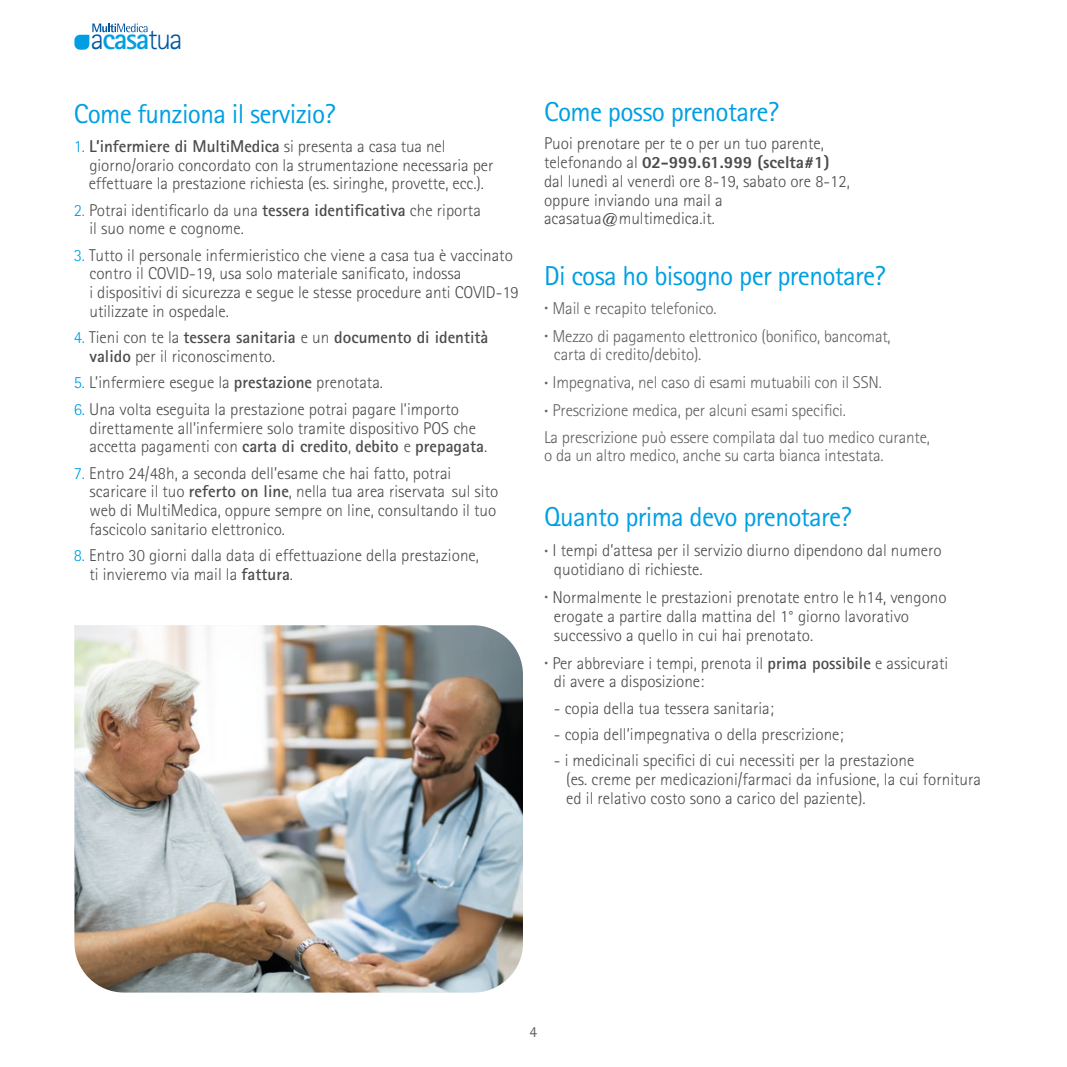
<style>
.page{position:relative;width:1067px;height:1067px;background:#fff}
.page>*{position:absolute;margin:0;border:0;box-sizing:border-box;transform-origin:0 0}
.t1{font:300 29.93px "Rotis Sans Serif Std";color:#0055a3}
.t2{font:27.3px "Rotis Sans Serif Std";letter-spacing:-.025em;color:#009fe3}
.t3{font:300 17.15px/18.7px "Rotis Sans Serif Std";color:#4b4b4a}
.t4{font:300 17.15px/28px "Rotis Sans Serif Std";letter-spacing:-.01em;color:#60605f}
.t5{font:700 17.15px/18.7px "Rotis Sans Serif Std";color:#4b4b4a}
.t6{font:15.4px "Rotis Sans Serif Std";color:#60605f}
.s1{font-weight:700;color:#009fe3}
.s2{color:#009fe3}
.s3{font-weight:700}
.s4{font-weight:300;color:#009fe3}
.s5{font-weight:300}
.s6{font-weight:800}
.s7{font-family:"Minion Pro";font-weight:700}
.s8{font-family:"Minion Pro";font-weight:700;color:#60605f}
</style>
<div class="page">
<img style="left:74px;top:625px;width:449px;height:367px">
<svg style="left:74px;top:24px;width:73px;height:26px"></svg>
<h1 class="t1" style="left:91px;top:22px;width:94px">a<span class="s1">casa</span>tua</h1>
<h2 class="t2" style="left:74px;top:98px;width:263px">Come funziona il servizio?</h2>
<p class="t3" style="left:89px;top:137px;width:406px;text-indent:-15px"><span class="s2">1.</span> <span class="s3">L’infermiere di MultiMedica</span> si presenta a casa tua nel giorno/orario concordato con la strumentazione necessaria per effettuare la prestazione richiesta (es. siringhe, provette, ecc.).</p>
<p class="t3" style="left:89px;top:200px;width:393px;text-indent:-16px"><span class="s2">2.</span> Potrai identificarlo da una <span class="s3">tessera identificativa</span> che riporta il suo nome e cognome.</p>
<p class="t3" style="left:89px;top:245px;width:431px;text-indent:-16px"><span class="s2">3.</span> Tutto il personale infermieristico che viene a casa tua è vaccinato contro il COVID-19, usa solo materiale sanificato, indossa<br>i dispositivi di sicurezza e segue le stesse procedure anti COVID-19 utilizzate in ospedale.</p>
<p class="t5" style="left:89px;top:328px;width:400px;text-indent:-16px"><span class="s4">4.</span> <span class="s5">Tieni con te la</span> tessera sanitaria <span class="s5">e un</span> documento di identità valido <span class="s5">per il riconoscimento.</span></p>
<p class="t3" style="left:74px;top:373px;width:311px"><span class="s2">5.</span> L’infermiere esegue la <span class="s3">prestazione</span> prenotata.</p>
<p class="t3" style="left:89px;top:399px;width:399px;text-indent:-16px"><span class="s2">6.</span> Una volta eseguita la prestazione potrai pagare l’importo direttamente all’infermiere solo tramite dispositivo POS che accetta pagamenti con <span class="s3">carta di credito</span>, <span class="s3">debito</span> e <span class="s3">prepagata</span>.</p>
<p class="t3" style="left:89px;top:463px;width:410px;text-indent:-16px"><span class="s2">7.</span> Entro 24/48h, a seconda dell’esame che hai fatto, potrai scaricare il tuo <span class="s3">referto on line</span>, nella tua area riservata sul sito web di MultiMedica, oppure sempre on line, consultando il tuo fascicolo sanitario elettronico.</p>
<p class="t3" style="left:89px;top:546px;width:391px;text-indent:-16px"><span class="s2">8.</span> Entro 30 giorni dalla data di effettuazione della prestazione, ti invieremo via mail la <span class="s3">fattura</span>.</p>
<h2 class="t2" style="left:544px;top:95px;width:236px">Come posso prenotare?</h2>
<p class="t3" style="left:544px;top:134px;width:307px">Puoi prenotare per te o per un tuo parente, telefonando al <span class="s6">02-999.61.999 (scelta#1) </span>dal lunedì al venerdì ore 8-19, sabato ore 8-12, oppure inviando una mail a acasatua@multimedica.it.</p>
<h2 class="t2" style="left:544px;top:259px;width:343px">Di cosa ho bisogno per prenotare?</h2>
<p class="t4" style="left:544px;top:294px;width:348px"><span class="s7">·</span> Mail e recapito telefonico.<br><span class="s7">·</span> Mezzo di pagamento elettronico (bonifico, bancomat,</p>
<p class="t4" style="left:544px;top:340px;width:339px;text-indent:10px">carta di credito/debito).<br><span class="s7">·</span> Impegnativa, nel caso di esami mutuabili con il SSN. <span class="s7">·</span> Prescrizione medica, per alcuni esami specifici.</p>
<p class="t4" style="left:544px;top:427px;width:387px;line-height:18.9px">La prescrizione può essere compilata dal tuo medico curante, o da un altro medico, anche su carta bianca intestata.</p>
<h2 class="t2" style="left:544px;top:500px;width:309px">Quanto prima devo prenotare?</h2>
<p class="t3" style="left:554px;top:541px;width:389px;text-indent:-10px"><span class="s8">·</span> I tempi d’attesa per il servizio diurno dipendono dal numero quotidiano di richieste.</p>
<p class="t3" style="left:554px;top:588px;width:394px;text-indent:-10px"><span class="s8">·</span> Normalmente le prestazioni prenotate entro le h14, vengono erogate a partire dalla mattina del 1° giorno lavorativo successivo a quello in cui hai prenotato.</p>
<p class="t3" style="left:554px;top:653px;width:396px;text-indent:-10px"><span class="s8">·</span> Per abbreviare i tempi, prenota il <span class="s3">prima possibile</span> e assicurati di avere a disposizione:</p>
<p class="t3" style="left:554px;top:698px;width:221px">- copia della tua tessera sanitaria;</p>
<p class="t3" style="left:554px;top:724px;width:291px">- copia dell’impegnativa o della prescrizione;</p>
<p class="t3" style="left:566px;top:751px;width:416px;text-indent:-12px">- i medicinali specifici di cui necessiti per la prestazione<br>(es. creme per medicazioni/farmaci da infusione, la cui fornitura ed il relativo costo sono a carico del paziente).</p>
<p class="t6" style="left:529px;top:1022px;width:9px">4</p>
</div>
